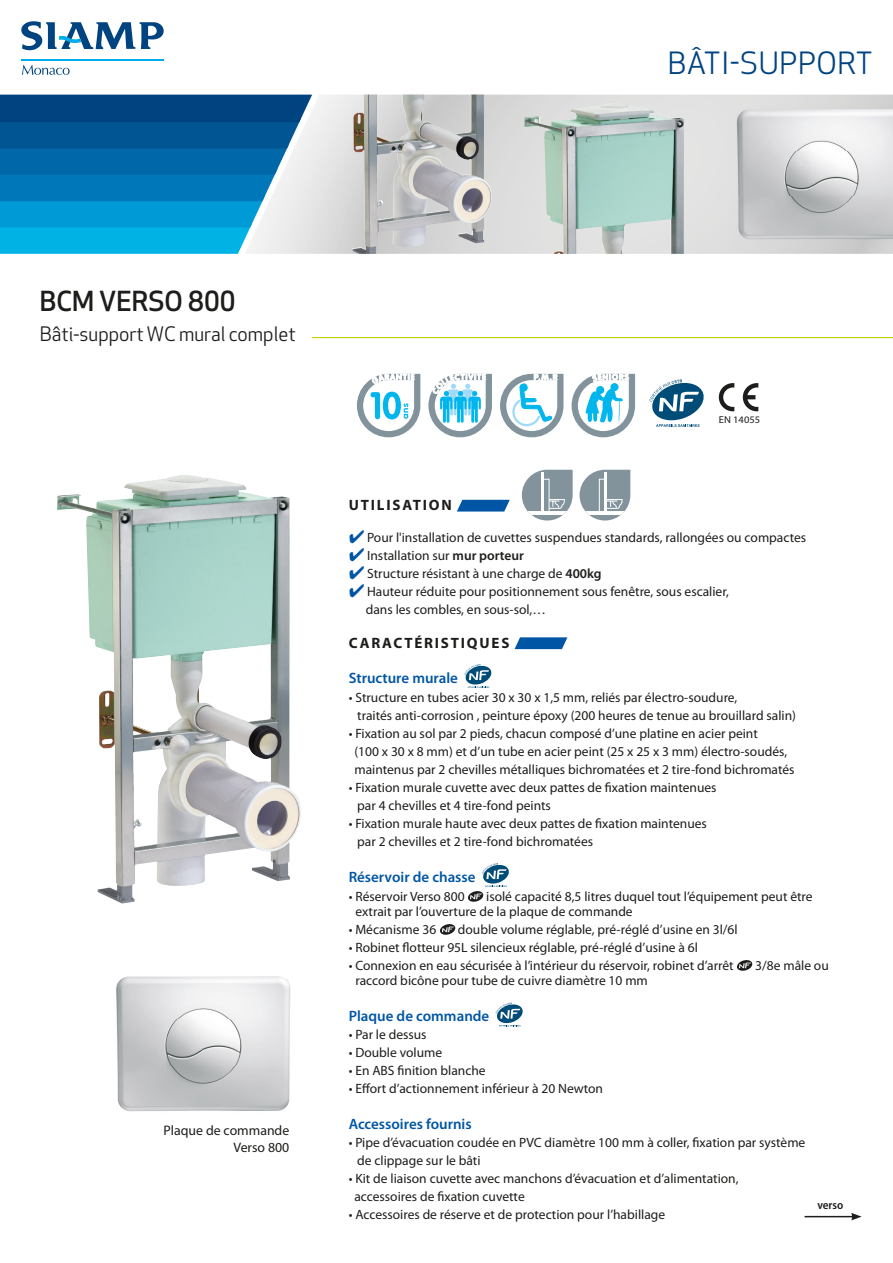
<style>
.page{position:relative;width:893px;height:1263px;background:#fff}
.page>*{position:absolute;margin:0;border:0;box-sizing:border-box;transform-origin:0 0}
.t1{font:30px "Apex New";letter-spacing:.025em;color:#004381}
.t2{font:500 27px "Apex New";color:#1d1d1b}
.t3{font:19.5px "Apex New";color:#1d1d1b}
.t4{font:600 15px "Myriad Pro";color:#0056a4}
.t5{font:700 15px "Myriad Pro";letter-spacing:.12em;color:#1d1d1b}
.t6{font:13.8px/17.2px "Myriad Pro";color:#1d1d1b;text-align:right}
.t7{font:13.5px/18px "Myriad Pro";color:#1d1d1b}
.t8{font:600 semi-condensed 12px "Myriad Pro";color:#1d1d1b}
.t9{font:10.05px "Myriad Pro";color:#1d1d1b;scale:1.05 1}
.s1{color:#0056a4}
.s2{font-weight:600}
</style>
<div class="page">
<svg style="left:0;top:95px;width:245px;height:159px;background:#0075b2"></svg>
<svg style="left:22px;top:65px;width:48px;height:10px"></svg>
<svg style="left:21px;top:21px;width:143px;height:30px"></svg>
<hr style="left:21px;top:59px;width:143px;height:2px;background:#00ace9">
<svg style="left:245px;top:95px;width:648px;height:159px;background:#c2cfd7"></svg>
<svg style="left:356px;top:373px;width:280px;height:65px"></svg>
<svg style="left:719px;top:383px;width:15px;height:28px"></svg>
<svg style="left:743px;top:383px;width:15px;height:28px"></svg>
<hr style="left:312px;top:337px;width:581px;height:1px;background:#c4d200">
<svg style="left:649px;top:379px;width:55px;height:48px"></svg>
<svg style="left:580px;top:470px;width:50px;height:50px"></svg>
<hr style="left:604px;top:473px;width:3px;height:40px;background:#fff">
<hr style="left:583px;top:511px;width:45px;height:3px;background:#fff">
<svg style="left:522px;top:470px;width:51px;height:50px"></svg>
<hr style="left:541px;top:473px;width:3px;height:40px;background:#fff">
<hr style="left:525px;top:511px;width:45px;height:3px;background:#fff">
<svg style="left:457px;top:500px;width:53px;height:11px"></svg>
<svg style="left:514px;top:637px;width:53px;height:12px"></svg>
<svg style="left:464px;top:664px;width:28px;height:24px"></svg>
<svg style="left:482px;top:863px;width:27px;height:24px"></svg>
<img style="left:468px;top:891px;width:15px;height:11px">
<img style="left:440px;top:924px;width:15px;height:11px">
<img style="left:737px;top:960px;width:15px;height:11px">
<svg style="left:496px;top:1003px;width:27px;height:23px"></svg>
<img style="left:57px;top:475px;width:244px;height:428px">
<img style="left:352px;top:95px;width:140px;height:159px">
<img style="left:524px;top:103px;width:160px;height:151px">
<img style="left:728px;top:106px;width:165px;height:137px">
<hr style="left:804px;top:1216px;width:49px;height:1px;background:#1d1d1b">
<svg style="left:851px;top:1213px;width:11px;height:7px"></svg>
<img style="left:116px;top:976px;width:175px;height:136px">
<h1 class="t1" style="left:668px;top:45px;width:206px">BÂTI-SUPPORT</h1>
<h2 class="t2" style="left:40px;top:283px;width:197px">BCM VERSO 800</h2>
<h3 class="t3" style="left:40px;top:321px;width:257px">Bâti-support WC mural complet</h3>
<p class="t6" style="left:164px;top:1122px;width:127px">Plaque de commande<br>Verso 800</p>
<p class="t9" style="left:719px;top:414px;width:41px">EN 14055</p>
<p class="t5" style="left:349px;top:497px;width:104px">UTILISATION</p>
<p class="t7" style="left:349px;top:528px;width:459px"><span class="s1">✔</span> Pour l'installation de cuvettes suspendues standards, rallongées ou compactes</p>
<p class="t7" style="left:349px;top:546px;width:177px"><span class="s1">✔</span> Installation sur <span class="s2">mur porteur</span></p>
<p class="t7" style="left:349px;top:564px;width:254px"><span class="s1">✔</span> Structure résistant à une charge de <span class="s2">400kg</span></p>
<p class="t7" style="left:366px;top:582px;width:364px;text-indent:-17px"><span class="s1">✔</span> Hauteur réduite pour positionnement sous fenêtre, sous escalier, dans les combles, en sous-sol,…</p>
<p class="t5" style="left:349px;top:635px;width:162px">CARACTÉRISTIQUES</p>
<p class="t4" style="left:349px;top:669px;width:111px">Structure murale</p>
<p class="t7" style="left:357px;top:689px;width:440px;text-indent:-9px">• Structure en tubes acier 30 x 30 x 1,5 mm, reliés par électro-soudure,<br>traités anti-corrosion , peinture époxy (200 heures de tenue au brouillard salin)</p>
<p class="t7" style="left:354px;top:725px;width:442px;text-indent:-6px">• Fixation au sol par 2 pieds, chacun composé d’une platine en acier peint<br>(100 x 30 x 8 mm) et d’un tube en acier peint (25 x 25 x 3 mm) électro-soudés, maintenus par 2 chevilles métalliques bichromatées et 2 tire-fond bichromatés</p>
<p class="t7" style="left:357px;top:779px;width:361px;text-indent:-9px">• Fixation murale cuvette avec deux pattes de fixation maintenues par 4 chevilles et 4 tire-fond peints</p>
<p class="t7" style="left:357px;top:815px;width:351px;text-indent:-9px">• Fixation murale haute avec deux pattes de fixation maintenues par 2 chevilles et 2 tire-fond bichromatées</p>
<p class="t4" style="left:349px;top:868px;width:128px">Réservoir de chasse</p>
<p class="t7" style="left:349px;top:888px;width:117px">• Réservoir Verso 800</p>
<p class="t7" style="left:355px;top:889px;width:459px;line-height:15px;text-indent:131px">isolé capacité 8,5 litres duquel tout l’équipement peut être extrait par l’ouverture de la plaque de commande</p>
<p class="t7" style="left:349px;top:921px;width:89px">• Mécanisme 36</p>
<p class="t7" style="left:458px;top:921px;width:281px">double volume réglable, pré-réglé d’usine en 3l/6l</p>
<p class="t7" style="left:349px;top:939px;width:351px">• Robinet flotteur 95L silencieux réglable, pré-réglé d’usine à 6l</p>
<p class="t7" style="left:349px;top:957px;width:387px">• Connexion en eau sécurisée à l’intérieur du réservoir, robinet d’arrêt</p>
<p class="t7" style="left:755px;top:957px;width:75px">3/8e mâle ou</p>
<p class="t7" style="left:355px;top:972px;width:294px">raccord bicône pour tube de cuivre diamètre 10 mm</p>
<p class="t4" style="left:349px;top:1008px;width:142px">Plaque de commande</p>
<p class="t7" style="left:349px;top:1026px;width:79px">• Par le dessus</p>
<p class="t7" style="left:349px;top:1044px;width:95px">• Double volume</p>
<p class="t7" style="left:349px;top:1062px;width:139px">• En ABS finition blanche</p>
<p class="t7" style="left:349px;top:1080px;width:256px">• Effort d’actionnement inférieur à 20 Newton</p>
<p class="t4" style="left:349px;top:1115px;width:125px">Accessoires fournis</p>
<p class="t7" style="left:357px;top:1133px;width:450px;text-indent:-9px">• Pipe d’évacuation coudée en PVC diamètre 100 mm à coller, fixation par système de clippage sur le bâti</p>
<p class="t7" style="left:354px;top:1169px;width:386px;text-indent:-6px">• Kit de liaison cuvette avec manchons d’évacuation et d’alimentation, accessoires de fixation cuvette</p>
<p class="t7" style="left:349px;top:1205px;width:318px">• Accessoires de réserve et de protection pour l’habillage</p>
<p class="t8" style="left:817px;top:1198px;width:28px">verso</p>
</div>
